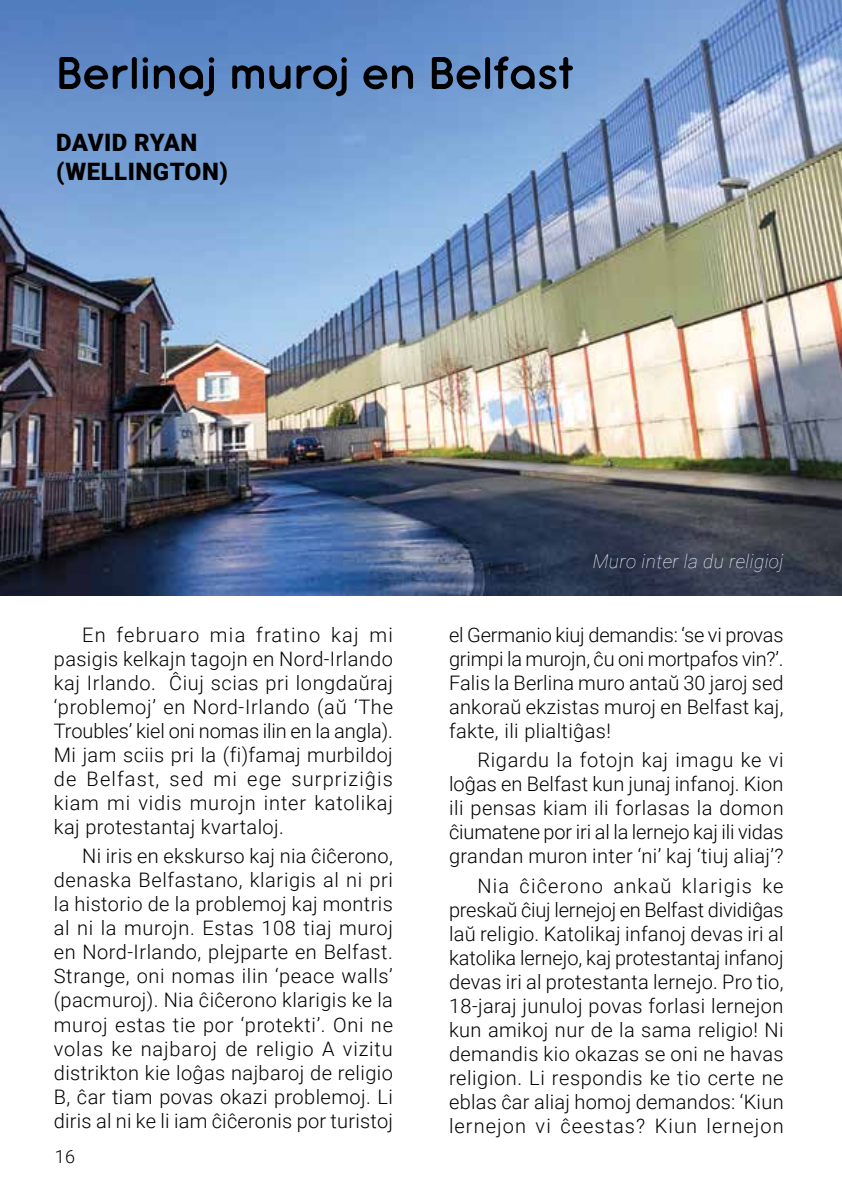
<style>
.page{position:relative;width:842px;height:1191px;background:#fff}
.page>*{position:absolute;margin:0;border:0;box-sizing:border-box;transform-origin:0 0}
.t1{font:600 50px "Antipasto Pro";letter-spacing:.02em;color:#000}
.t2{font:900 24px/28.8px "Roboto";letter-spacing:.02em;color:#000}
.t3{font:300 20px/24px "Roboto";letter-spacing:.02em;color:#000;text-align:justify}
.t4{font:italic 100 19px "Roboto";letter-spacing:.02em;color:#fff}
.t5{font:300 18px "Roboto";color:#000}
</style>
<div class="page">
<img style="left:0;top:0;width:842px;height:595px">
<h1 class="t1" style="left:56px;top:44px;width:519px">Berlinaj muroj en Belfast</h1>
<p class="t2" style="left:56px;top:127px;width:173px">DAVID RYAN (WELLINGTON)</p>
<p class="t4" style="left:593px;top:547px;width:192px">Muro inter la du religioj</p>
<p class="t3" style="left:54px;top:622px;width:341px;text-indent:28px">En februaro mia fratino kaj mi pasigis kelkajn tagojn en Nord-Irlando kaj Irlando. Ĉiuj scias pri longdaŭraj ‘problemoj’ en Nord-Irlando (aŭ ‘The Troubles’ kiel oni nomas ilin en la angla).<br>Mi jam sciis pri la (fi)famaj murbildoj de Belfast, sed mi ege surpriziĝis kiam mi vidis murojn inter katolikaj kaj protestantaj kvartaloj.</p>
<p class="t3" style="left:54px;top:843px;width:341px;text-indent:28px">Ni iris en ekskurso kaj nia ĉiĉerono, denaska Belfastano, klarigis al ni pri la historio de la problemoj kaj montris al ni la murojn. Estas 108 tiaj muroj en Nord-Irlando, plejparte en Belfast.<br>Strange, oni nomas ilin ‘peace walls’ (pacmuroj). Nia ĉiĉerono klarigis ke la muroj estas tie por ‘protekti’. Oni ne volas ke najbaroj de religio A vizitu distrikton kie loĝas najbaroj de religio B, ĉar tiam povas okazi problemoj. Li diris al ni ke li iam ĉiĉeronis por turistoj</p>
<p class="t5" style="left:55px;top:1144px;width:22px">16</p>
<p class="t3" style="left:449px;top:622px;width:336px">el Germanio kiuj demandis: ‘se vi provas grimpi la murojn, ĉu oni mortpafos vin?’.<br>Falis la Berlina muro antaŭ 30 jaroj sed ankoraŭ ekzistas muroj en Belfast kaj, fakte, ili plialtiĝas!</p>
<p class="t3" style="left:449px;top:747px;width:336px;text-indent:28px">Rigardu la fotojn kaj imagu ke vi loĝas en Belfast kun junaj infanoj. Kion ili pensas kiam ili forlasas la domon ĉiumatene por iri al la lernejo kaj ili vidas grandan muron inter ‘ni’ kaj ‘tiuj aliaj’?</p>
<p class="t3" style="left:449px;top:873px;width:336px;text-indent:28px">Nia ĉiĉerono ankaŭ klarigis ke preskaŭ ĉiuj lernejoj en Belfast dividiĝas laŭ religio. Katolikaj infanoj devas iri al katolika lernejo, kaj protestantaj infanoj devas iri al protestanta lernejo. Pro tio, 18-jaraj junuloj povas forlasi lernejon kun amikoj nur de la sama religio! Ni demandis kio okazas se oni ne havas religion. Li respondis ke tio certe ne eblas ĉar aliaj homoj demandos: ‘Kiun lernejon vi ĉeestas? Kiun lernejon</p>
</div>
